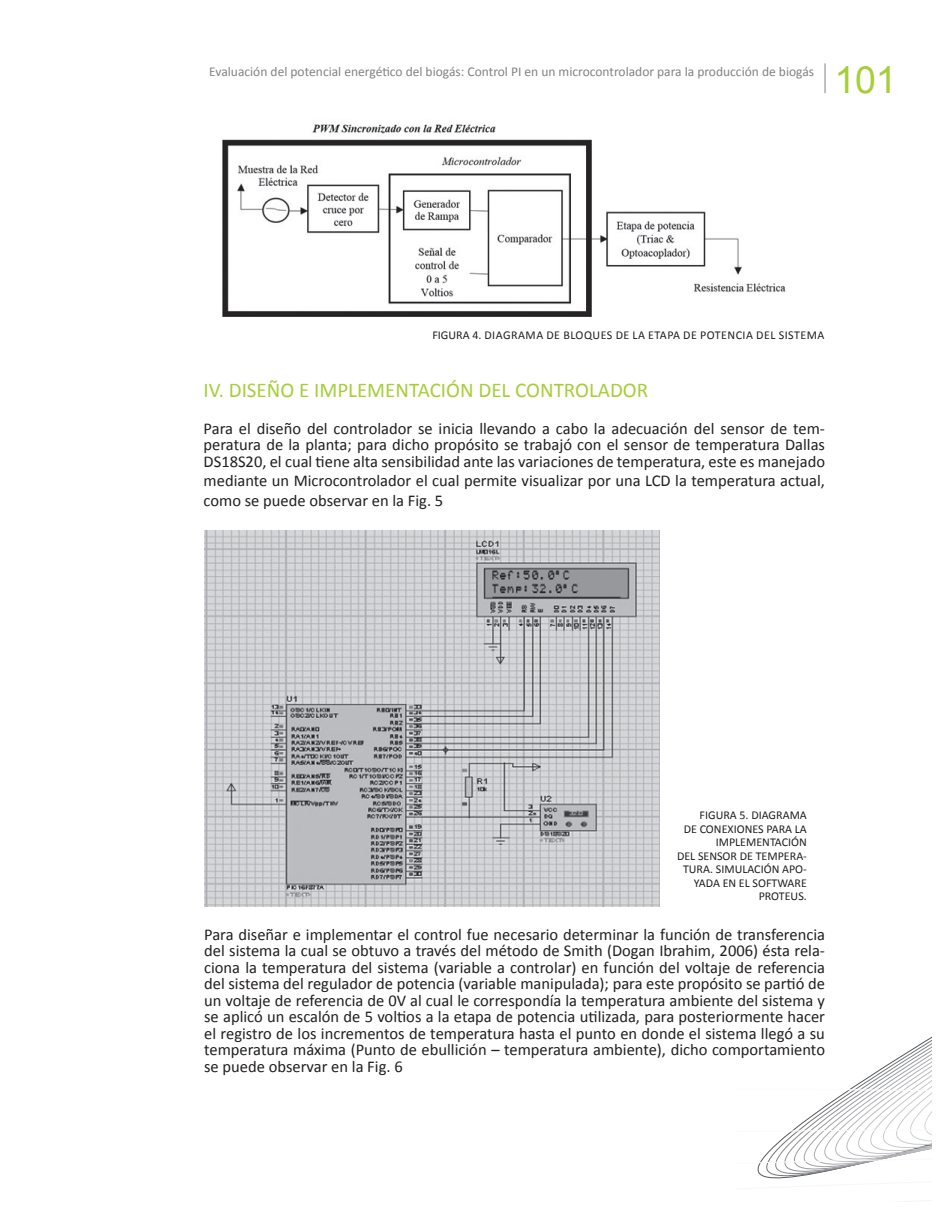
<style>
.page{position:relative;width:944px;height:1214px;background:#fff}
.page>*{position:absolute;margin:0;border:0;box-sizing:border-box;transform-origin:0 0}
.t1{font:37.5px "Arial";color:#a6ce39}
.t2{font:21px "Calibri";color:#a6ce39}
.t3{font:16.5px/16.5px "Calibri";color:#231f20;text-align:justify}
.t4{font:13.5px "Calibri";color:#808285}
.t5{font:12px/13.5px "Calibri";color:#231f20;text-align:right}
.t6{font:12px "Calibri";letter-spacing:.04em;color:#231f20}
</style>
<div class="page">
<svg style="left:757px;top:1037px;width:174px;height:142px"></svg>
<hr style="left:824px;top:63px;width:1px;height:30px;background:#808285">
<img style="left:222px;top:124px;width:564px;height:193px">
<img style="left:204px;top:530px;width:455px;height:376px">
<p class="t4" style="left:209px;top:62px;width:606px">Evaluación del potencial energético del biogás: Control PI en un microcontrolador para la producción de biogás</p>
<h1 class="t1" style="left:834px;top:55px;width:64px">101</h1>
<p class="t6" style="left:432px;top:327px;width:393px">FIGURA 4. DIAGRAMA DE BLOQUES DE LA ETAPA DE POTENCIA DEL SISTEMA</p>
<p class="t2" style="left:204px;top:376px;width:446px">IV. DISEÑO E IMPLEMENTACIÓN DEL CONTROLADOR</p>
<p class="t3" style="left:204px;top:419px;width:623px">Para el diseño del controlador se inicia llevando a cabo la adecuación del sensor de tem&shy;peratura de la planta; para dicho propósito se trabajó con el sensor de temperatura Dallas DS18S20, el cual tiene alta sensibilidad ante las variaciones de temperatura, este es manejado</p>
<p class="t3" style="left:204px;top:470px;width:623px;line-height:19.8px">mediante un Microcontrolador el cual permite visualizar por una LCD la temperatura actual, como se puede observar en la Fig. 5</p>
<p class="t5" style="left:677px;top:808px;width:131px">FIGURA 5. DIAGRAMA<br>DE CONEXIONES PARA LA<br>IMPLEMENTACIÓN<br>DEL SENSOR DE TEMPERA-<br>TURA. SIMULACIÓN APO-<br>YADA EN EL SOFTWARE<br>PROTEUS.</p>
<p class="t3" style="left:204px;top:925px;width:622px">Para diseñar e implementar el control fue necesario determinar la función de transferencia del sistema la cual se obtuvo a través del método de Smith (Dogan Ibrahim, 2006) ésta rela&shy;ciona la temperatura del sistema (variable a controlar) en función del voltaje de referencia del sistema del regulador de potencia (variable manipulada); para este propósito se partió de un voltaje de referencia de 0V al cual le correspondía la temperatura ambiente del sistema y se aplicó un escalón de 5 voltios a la etapa de potencia utilizada, para posteriormente hacer el registro de los incrementos de temperatura hasta el punto en donde el sistema llegó a su temperatura máxima (Punto de ebullición – temperatura ambiente), dicho comportamiento se puede observar en la Fig. 6</p>
</div>
